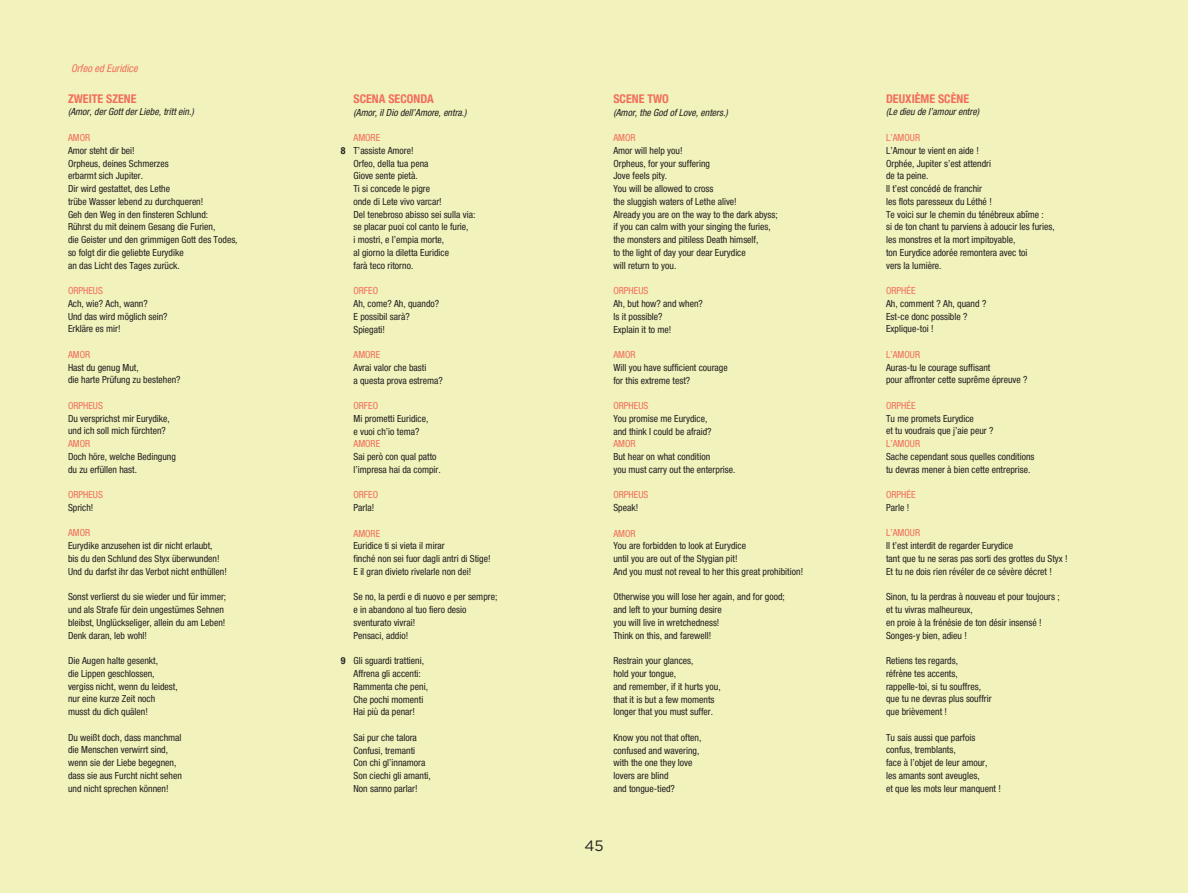
<style>
.page{position:relative;width:1188px;height:893px;background:#f1f2bc}
.page>*{position:absolute;margin:0;border:0;box-sizing:border-box;transform-origin:0 0}
.t1{font:15px "Gotham";color:#231f20}
.t2{font:700 condensed 12px "Helvetica Neue";color:#f26e5a}
.t3{font:italic condensed 10.5px "Helvetica Neue";color:#f26e5a}
.t4{font:condensed 9.75px/12.8px "Helvetica Neue";color:#231f20}
.t5{font:condensed 9.75px "Helvetica Neue";color:#f26e5a}
.t6{font:italic condensed 9.75px "Helvetica Neue";color:#231f20}
.s1{font-weight:700}
</style>
<div class="page">
<p class="t3" style="left:71px;top:62px;width:68px">Orfeo ed Euridice</p>
<p class="t2" style="left:68px;top:91px;width:70px">ZWEITE SZENE</p>
<p class="t6" style="left:68px;top:106px;width:127px">(Amor, der Gott der Liebe, tritt ein.)</p>
<p class="t5" style="left:68px;top:132px;width:24px">AMOR</p>
<p class="t4" style="left:68px;top:144px;width:171px">Amor steht dir bei!<br>Orpheus, deines Schmerzes<br>erbarmt sich Jupiter.<br>Dir wird gestattet, des Lethe<br>trübe Wasser lebend zu durchqueren!<br>Geh den Weg in den finsteren Schlund:<br>Rührst du mit deinem Gesang die Furien,<br>die Geister und den grimmigen Gott des Todes, so folgt dir die geliebte Eurydike<br>an das Licht des Tages zurück.</p>
<p class="t5" style="left:68px;top:285px;width:36px">ORPHEUS</p>
<p class="t4" style="left:68px;top:297px;width:101px">Ach, wie? Ach, wann?<br>Und das wird möglich sein?<br>Erkläre es mir!</p>
<p class="t5" style="left:68px;top:349px;width:24px">AMOR</p>
<p class="t4" style="left:68px;top:361px;width:114px">Hast du genug Mut,<br>die harte Prüfung zu bestehen?</p>
<p class="t5" style="left:68px;top:400px;width:36px">ORPHEUS</p>
<p class="t4" style="left:68px;top:412px;width:103px">Du versprichst mir Eurydike, und ich soll mich fürchten?</p>
<p class="t5" style="left:68px;top:438px;width:24px">AMOR</p>
<p class="t4" style="left:68px;top:450px;width:109px">Doch höre, welche Bedingung du zu erfüllen hast.</p>
<p class="t5" style="left:68px;top:489px;width:36px">ORPHEUS</p>
<p class="t4" style="left:68px;top:501px;width:27px">Sprich!</p>
<p class="t5" style="left:68px;top:527px;width:24px">AMOR</p>
<p class="t4" style="left:68px;top:539px;width:160px">Eurydike anzusehen ist dir nicht erlaubt,<br>bis du den Schlund des Styx überwunden!<br>Und du darfst ihr das Verbot nicht enthüllen!</p>
<p class="t4" style="left:68px;top:590px;width:160px">Sonst verlierst du sie wieder und für immer; und als Strafe für dein ungestümes Sehnen bleibst, Unglückseliger, allein du am Leben!<br>Denk daran, leb wohl!</p>
<p class="t4" style="left:68px;top:654px;width:111px">Die Augen halte gesenkt,<br>die Lippen geschlossen, vergiss nicht, wenn du leidest, nur eine kurze Zeit noch musst du dich quälen!</p>
<p class="t4" style="left:68px;top:730px;width:115px">Du weißt doch, dass manchmal die Menschen verwirrt sind, wenn sie der Liebe begegnen, dass sie aus Furcht nicht sehen und nicht sprechen können!</p>
<p class="t2" style="left:353px;top:91px;width:82px">SCENA SECONDA</p>
<p class="t6" style="left:353px;top:107px;width:115px">(Amor, il Dio dell’Amore, entra.)</p>
<p class="t5" style="left:353px;top:132px;width:28px">AMORE</p>
<p class="t4" style="left:341px;top:144px;width:74px"><span class="s1">8</span> T’assiste Amore!</p>
<p class="t4" style="left:353px;top:157px;width:77px">Orfeo, della tua pena</p>
<p class="t4" style="left:353px;top:169px;width:66px">Giove sente pietà.</p>
<p class="t4" style="left:353px;top:182px;width:78px">Ti si concede le pigre</p>
<p class="t4" style="left:353px;top:195px;width:90px">onde di Lete vivo varcar!</p>
<p class="t4" style="left:353px;top:208px;width:123px">Del tenebroso abisso sei sulla via:</p>
<p class="t4" style="left:353px;top:220px;width:117px">se placar puoi col canto le furie,</p>
<p class="t4" style="left:353px;top:233px;width:92px">i mostri, e l’empia morte,</p>
<p class="t4" style="left:353px;top:246px;width:97px">al giorno la diletta Euridice</p>
<p class="t4" style="left:353px;top:259px;width:61px">farà teco ritorno.</p>
<p class="t5" style="left:353px;top:285px;width:26px">ORFEO</p>
<p class="t4" style="left:353px;top:297px;width:87px">Ah, come? Ah, quando?<br>E possibil sarà?<br>Spiegati!</p>
<p class="t5" style="left:353px;top:349px;width:28px">AMORE</p>
<p class="t4" style="left:353px;top:361px;width:91px">Avrai valor che basti<br>a questa prova estrema?</p>
<p class="t5" style="left:353px;top:400px;width:26px">ORFEO</p>
<p class="t4" style="left:353px;top:412px;width:76px">Mi prometti Euridice, e vuoi ch’io tema?</p>
<p class="t5" style="left:353px;top:438px;width:28px">AMORE</p>
<p class="t4" style="left:353px;top:450px;width:89px">Sai però con qual patto l’impresa hai da compir.</p>
<p class="t5" style="left:353px;top:489px;width:26px">ORFEO</p>
<p class="t4" style="left:353px;top:501px;width:22px">Parla!</p>
<p class="t5" style="left:353px;top:527px;width:28px">AMORE</p>
<p class="t4" style="left:353px;top:539px;width:139px">Euridice ti si vieta il mirar<br>finché non sei fuor dagli antri di Stige!<br>E il gran divieto rivelarle non dei!</p>
<p class="t4" style="left:353px;top:590px;width:145px">Se no, la perdi e di nuovo e per sempre; e in abandono al tuo fiero desio sventurato vivrai!<br>Pensaci, addio!</p>
<p class="t4" style="left:353px;top:654px;width:76px;text-indent:-13px"><span class="s1">9</span> Gli sguardi trattieni,<br>Affrena gli accenti:<br>Rammenta che peni,<br>Che pochi momenti<br>Hai più da penar!</p>
<p class="t4" style="left:353px;top:731px;width:79px">Sai pur che talora<br>Confusi, tremanti<br>Con chi gl’innamora<br>Son ciechi gli amanti,<br>Non sanno parlar!</p>
<p class="t2" style="left:613px;top:91px;width:57px">SCENE TWO</p>
<p class="t6" style="left:613px;top:107px;width:116px">(Amor, the God of Love, enters.)</p>
<p class="t5" style="left:613px;top:132px;width:24px">AMOR</p>
<p class="t4" style="left:613px;top:144px;width:166px">Amor will help you!<br>Orpheus, for your suffering<br>Jove feels pity.<br>You will be allowed to cross<br>the sluggish waters of Lethe alive!<br>Already you are on the way to the dark abyss; if you can calm with your singing the furies, the monsters and pitiless Death himself,<br>to the light of day your dear Eurydice<br>will return to you.</p>
<p class="t5" style="left:613px;top:285px;width:36px">ORPHEUS</p>
<p class="t4" style="left:613px;top:297px;width:91px">Ah, but how? and when?<br>Is it possible?<br>Explain it to me!</p>
<p class="t5" style="left:613px;top:349px;width:24px">AMOR</p>
<p class="t4" style="left:613px;top:361px;width:116px">Will you have sufficient courage for this extreme test?</p>
<p class="t5" style="left:613px;top:400px;width:36px">ORPHEUS</p>
<p class="t4" style="left:613px;top:412px;width:100px">You promise me Eurydice, and think I could be afraid?</p>
<p class="t5" style="left:613px;top:438px;width:24px">AMOR</p>
<p class="t4" style="left:613px;top:450px;width:124px">But hear on what condition<br>you must carry out the enterprise.</p>
<p class="t5" style="left:613px;top:489px;width:36px">ORPHEUS</p>
<p class="t4" style="left:613px;top:501px;width:26px">Speak!</p>
<p class="t5" style="left:613px;top:527px;width:24px">AMOR</p>
<p class="t4" style="left:613px;top:539px;width:191px">You are forbidden to look at Eurydice<br>until you are out of the Stygian pit!<br>And you must not reveal to her this great prohibition!</p>
<p class="t4" style="left:613px;top:590px;width:173px">Otherwise you will lose her again, and for good; and left to your burning desire<br>you will live in wretchedness!<br>Think on this, and farewell!</p>
<p class="t4" style="left:613px;top:654px;width:109px">Restrain your glances,<br>hold your tongue,<br>and remember, if it hurts you, that it is but a few moments longer that you must suffer.</p>
<p class="t4" style="left:613px;top:731px;width:90px">Know you not that often, confused and wavering, with the one they love lovers are blind<br>and tongue-tied?</p>
<h1 class="t1" style="left:584px;top:837px;width:21px">45</h1>
<p class="t2" style="left:886px;top:91px;width:85px">DEUXIÈME SCÈNE</p>
<p class="t6" style="left:886px;top:106px;width:94px">(Le dieu de l’amour entre)</p>
<p class="t5" style="left:886px;top:132px;width:35px">L’AMOUR</p>
<p class="t4" style="left:886px;top:144px;width:170px">L’Amour te vient en aide !<br>Orphée, Jupiter s’est attendri<br>de ta peine.<br>Il t’est concédé de franchir<br>les flots paresseux du Léthé !<br>Te voici sur le chemin du ténébreux abîme :<br>si de ton chant tu parviens à adoucir les furies, les monstres et la mort impitoyable,<br>ton Eurydice adorée remontera avec toi<br>vers la lumière.</p>
<p class="t5" style="left:886px;top:285px;width:31px">ORPHÉE</p>
<p class="t4" style="left:886px;top:297px;width:102px">Ah, comment ? Ah, quand ?<br>Est-ce donc possible ?<br>Explique-toi !</p>
<p class="t5" style="left:886px;top:349px;width:35px">L’AMOUR</p>
<p class="t4" style="left:886px;top:361px;width:143px">Auras-tu le courage suffisant<br>pour affronter cette suprême épreuve ?</p>
<p class="t5" style="left:886px;top:400px;width:31px">ORPHÉE</p>
<p class="t4" style="left:886px;top:412px;width:109px">Tu me promets Eurydice<br>et tu voudrais que j’aie peur ?</p>
<p class="t5" style="left:886px;top:438px;width:35px">L’AMOUR</p>
<p class="t4" style="left:886px;top:450px;width:150px">Sache cependant sous quelles conditions tu devras mener à bien cette entreprise.</p>
<p class="t5" style="left:886px;top:489px;width:31px">ORPHÉE</p>
<p class="t4" style="left:886px;top:501px;width:25px">Parle !</p>
<p class="t5" style="left:886px;top:527px;width:35px">L’AMOUR</p>
<p class="t4" style="left:886px;top:539px;width:183px">Il t’est interdit de regarder Eurydice<br>tant que tu ne seras pas sorti des grottes du Styx !<br>Et tu ne dois rien révéler de ce sévère décret !</p>
<p class="t4" style="left:886px;top:590px;width:175px">Sinon, tu la perdras à nouveau et pour toujours ; et tu vivras malheureux,<br>en proie à la frénésie de ton désir insensé !<br>Songes-y bien, adieu !</p>
<p class="t4" style="left:886px;top:654px;width:107px">Retiens tes regards,<br>réfrène tes accents, rappelle-toi, si tu souffres, que tu ne devras plus souffrir que brièvement !</p>
<p class="t4" style="left:886px;top:730px;width:117px">Tu sais aussi que parfois confus, tremblants,<br>face à l’objet de leur amour,<br>les amants sont aveugles,<br>et que les mots leur manquent !</p>
</div>
